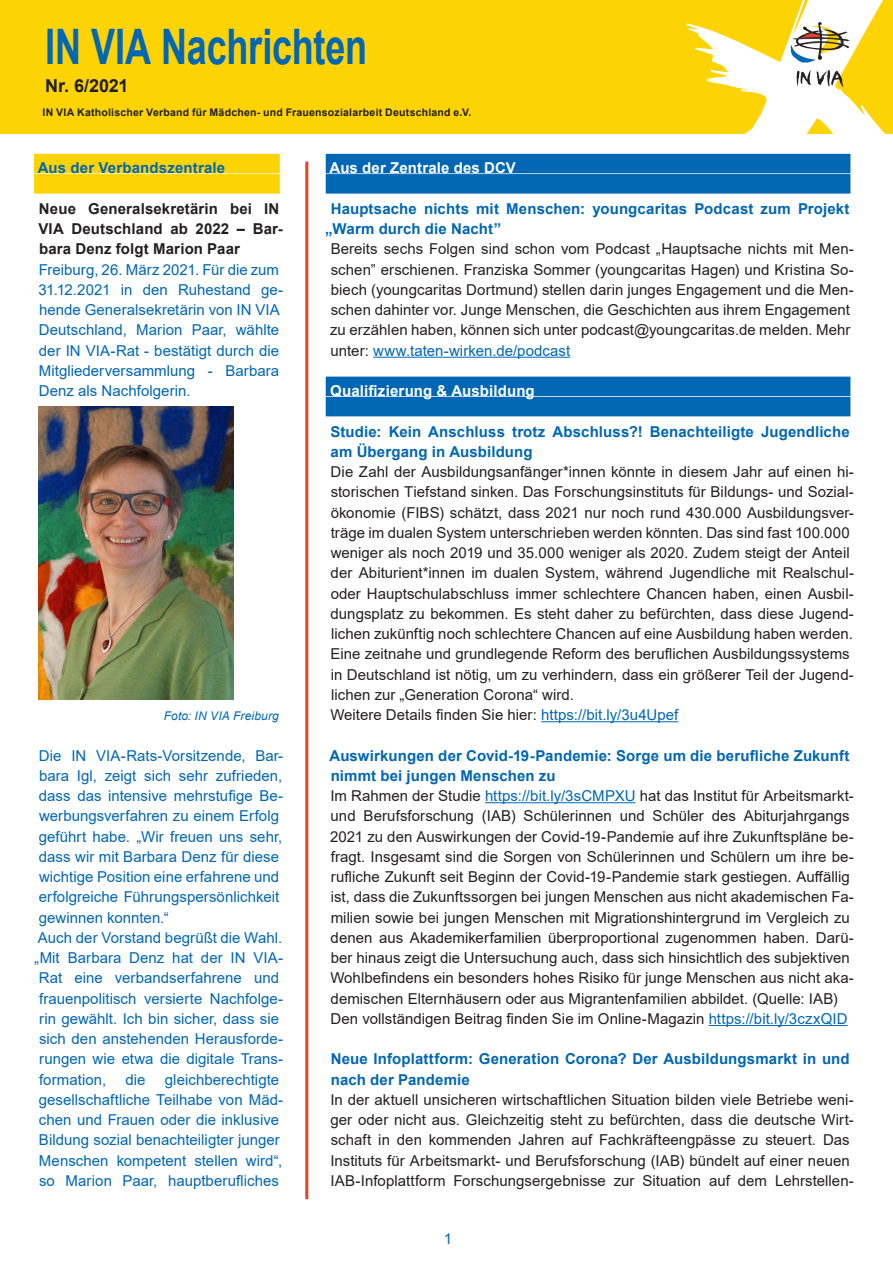
<style>
.page{position:relative;width:893px;height:1263px;background:#fff}
.page>*{position:absolute;margin:0;border:0;box-sizing:border-box;transform-origin:0 0}
.t1{font:700 48.9px "Arial";letter-spacing:-.005em;color:#0166b3;scale:.74 1}
.t2{font:700 18px "Arial";letter-spacing:-.005em;color:#231f20}
.t3{font:15px/20.2px "Arial";letter-spacing:.005em;color:#231f20}
.t4{font:15px/20.2px "Arial";letter-spacing:.005em;color:#0166b3}
.UNTERTITELKASTEN_GEL{font:700 15px/20.2px "Arial";letter-spacing:.01em;color:#0166b3}
.t5{font:700 15px/20.2px "Arial";letter-spacing:.01em;color:#231f20}
.TITELKASTEN_BLAU{font:700 15px "Arial";letter-spacing:.01em;color:#fff}
.t6{font:italic 12px "Arial";letter-spacing:.015em;color:#0166b3}
.t7{font:700 10.5px "Arial";letter-spacing:.02em;color:#231f20}
.s1{color:#0166b3}
</style>
<div class="page">
<div style="left:0;top:0;width:893px;height:133px;background:#fed304"></div>
<svg style="left:686px;top:0;width:199px;height:133px"></svg>
<hr style="left:305px;top:162px;width:3px;height:1037px;background:#ef3e22">
<div style="left:34px;top:154px;width:246px;height:19px;background:#fed304"></div>
<div style="left:34px;top:174px;width:246px;height:20px;background:#fed304"></div>
<div style="left:326px;top:154px;width:524px;height:19px;background:#0166b3"></div>
<div style="left:326px;top:174px;width:524px;height:20px;background:#0166b3"></div>
<hr style="left:373px;top:357px;width:197px;height:1px;background:#0166b3">
<div style="left:326px;top:377px;width:524px;height:19px;background:#0166b3"></div>
<div style="left:326px;top:397px;width:524px;height:19px;background:#0166b3"></div>
<hr style="left:541px;top:721px;width:137px;height:1px;background:#0166b3">
<hr style="left:485px;top:802px;width:151px;height:1px;background:#0166b3">
<hr style="left:709px;top:1025px;width:139px;height:1px;background:#0166b3">
<img style="left:38px;top:406px;width:196px;height:294px">
<h1 class="t1" style="left:45px;top:12px;width:437px">IN VIA Nachrichten</h1>
<p class="t2" style="left:45px;top:73px;width:85px">Nr. 6/2021</p>
<p class="t7" style="left:43px;top:105px;width:430px">IN VIA Katholischer Verband für Mädchen- und Frauensozialarbeit Deutschland e.V.</p>
<p class="UNTERTITELKASTEN_GEL" style="left:38px;top:158px;width:189px">Aus der Verbandszentrale</p>
<p class="t5" style="left:38px;top:199px;width:246px">Neue Generalsekretärin bei IN<br>VIA Deutschland ab 2022 – Bar&shy;bara Denz folgt Marion Paar</p>
<p class="t4" style="left:38px;top:259px;width:246px">Freiburg, 26. März 2021. Für die zum<br>31.12.2021 in den Ruhestand ge&shy;hende Generalsekretärin von IN VIA<br>Deutschland, Marion Paar, wählte der IN VIA-Rat - bestätigt durch die<br>Mitgliederversammlung - Barbara<br>Denz als Nachfolgerin.</p>
<p class="t6" style="left:164px;top:708px;width:117px">Foto: IN VIA Freiburg</p>
<p class="t4" style="left:39px;top:745px;width:246px">Die IN VIA-Rats-Vorsitzende, Bar&shy;bara Igl, zeigt sich sehr zufrieden, dass das intensive mehrstufige Be&shy;werbungsverfahren zu einem Erfolg geführt habe. „Wir freuen uns sehr, dass wir mit Barbara Denz für diese wichtige Position eine erfahrene und erfolgreiche Führungspersönlichkeit gewinnen konnten.“</p>
<p class="t4" style="left:38px;top:927px;width:246px">Auch der Vorstand begrüßt die Wahl.</p>
<p class="t4" style="left:34px;top:948px;width:251px">„Mit Barbara Denz hat der IN VIA-</p>
<p class="t4" style="left:39px;top:968px;width:242px">Rat eine verbandserfahrene und</p>
<p class="t4" style="left:39px;top:988px;width:246px">frauenpolitisch versierte Nachfolge-</p>
<p class="t4" style="left:39px;top:1008px;width:242px">rin gewählt. Ich bin sicher, dass sie</p>
<p class="t4" style="left:39px;top:1029px;width:246px">sich den anstehenden Herausforde-</p>
<p class="t4" style="left:39px;top:1049px;width:246px">rungen wie etwa die digitale Trans-</p>
<p class="t4" style="left:39px;top:1069px;width:69px">formation,</p>
<p class="t4" style="left:126px;top:1069px;width:22px">die</p>
<p class="t4" style="left:39px;top:1069px;width:246px;text-indent:126px">gleichberechtigte gesellschaftliche Teilhabe von Mäd&shy;chen und Frauen oder die inklusive Bildung sozial benachteiligter junger Menschen kompetent stellen wird“, so Marion Paar, hauptberufliches</p>
<p class="TITELKASTEN_BLAU" style="left:330px;top:157px;width:188px">Aus der Zentrale des DCV</p>
<p class="UNTERTITELKASTEN_GEL" style="left:325px;top:199px;width:526px;text-indent:5px">Hauptsache nichts mit Menschen: youngcaritas Podcast zum Projekt „Warm durch die Nacht”</p>
<p class="t3" style="left:330px;top:239px;width:525px">Bereits sechs Folgen sind schon vom Podcast „Hauptsache nichts mit Men&shy;schen” erschienen. Franziska Sommer (youngcaritas Hagen) und Kristina So&shy;biech (youngcaritas Dortmund) stellen darin junges Engagement und die Men&shy;schen dahinter vor. Junge Menschen, die Geschichten aus ihrem Engagement zu erzählen haben, können sich unter podcast@youngcaritas.de melden. Mehr unter: <span class="s1">www.taten-wirken.de/podcast</span></p>
<p class="TITELKASTEN_BLAU" style="left:330px;top:380px;width:206px">Qualifizierung &amp; Ausbildung</p>
<p class="UNTERTITELKASTEN_GEL" style="left:330px;top:421px;width:521px">Studie: Kein Anschluss trotz Abschluss?! Benachteiligte Jugendliche am Übergang in Ausbildung</p>
<p class="t3" style="left:331px;top:462px;width:525px">Die Zahl der Ausbildungsanfänger*innen könnte in diesem Jahr auf einen hi&shy;storischen Tiefstand sinken. Das Forschungsinstituts für Bildungs- und Sozial&shy;ökonomie (FIBS) schätzt, dass 2021 nur noch rund 430.000 Ausbildungsver&shy;träge im dualen System unterschrieben werden könnten. Das sind fast 100.000 weniger als noch 2019 und 35.000 weniger als 2020. Zudem steigt der Anteil der Abiturient*innen im dualen System, während Jugendliche mit Realschul&shy;oder Hauptschulabschluss immer schlechtere Chancen haben, einen Ausbil&shy;dungsplatz zu bekommen. Es steht daher zu befürchten, dass diese Jugend&shy;lichen zukünftig noch schlechtere Chancen auf eine Ausbildung haben werden.<br>Eine zeitnahe und grundlegende Reform des beruflichen Ausbildungssystems in Deutschland ist nötig, um zu verhindern, dass ein größerer Teil der Jugend&shy;lichen zur „Generation Corona“ wird.</p>
<p class="t3" style="left:330px;top:705px;width:349px">Weitere Details finden Sie hier: <span class="s1">https://bit.ly/3u4Upef</span></p>
<p class="UNTERTITELKASTEN_GEL" style="left:330px;top:745px;width:521px">Auswirkungen der Covid-19-Pandemie: Sorge um die berufliche Zukunft nimmt bei jungen Menschen zu</p>
<p class="t3" style="left:330px;top:786px;width:525px">Im Rahmen der Studie <span class="s1">https://bit.ly/3sCMPXU</span> hat das Institut für Arbeitsmarkt&shy;und Berufsforschung (IAB) Schülerinnen und Schüler des Abiturjahrgangs 2021 zu den Auswirkungen der Covid-19-Pandemie auf ihre Zukunftspläne be&shy;fragt. Insgesamt sind die Sorgen von Schülerinnen und Schülern um ihre be&shy;rufliche Zukunft seit Beginn der Covid-19-Pandemie stark gestiegen. Auffällig ist, dass die Zukunftssorgen bei jungen Menschen aus nicht akademischen Fa&shy;milien sowie bei jungen Menschen mit Migrationshintergrund im Vergleich zu denen aus Akademikerfamilien überproportional zugenommen haben. Darü&shy;ber hinaus zeigt die Untersuchung auch, dass sich hinsichtlich des subjektiven Wohlbefindens ein besonders hohes Risiko für junge Menschen aus nicht aka&shy;demischen Elternhäusern oder aus Migrantenfamilien abbildet. (Quelle: IAB)</p>
<p class="t3" style="left:331px;top:1008px;width:518px">Den vollständigen Beitrag finden Sie im Online-Magazin <span class="s1">https://bit.ly/3czxQID</span></p>
<p class="UNTERTITELKASTEN_GEL" style="left:331px;top:1049px;width:521px">Neue Infoplattform: Generation Corona? Der Ausbildungsmarkt in und nach der Pandemie</p>
<p class="t3" style="left:330px;top:1089px;width:525px">In der aktuell unsicheren wirtschaftlichen Situation bilden viele Betriebe weni&shy;ger oder nicht aus. Gleichzeitig steht zu befürchten, dass die deutsche Wirt&shy;schaft in den kommenden Jahren auf Fachkräfteengpässe zu steuert. Das Instituts für Arbeitsmarkt- und Berufsforschung (IAB) bündelt auf einer neuen IAB-Infoplattform Forschungsergebnisse zur Situation auf dem Lehrstellen-</p>
<p class="t4" style="left:444px;top:1229px;width:10px">1</p>
</div>
